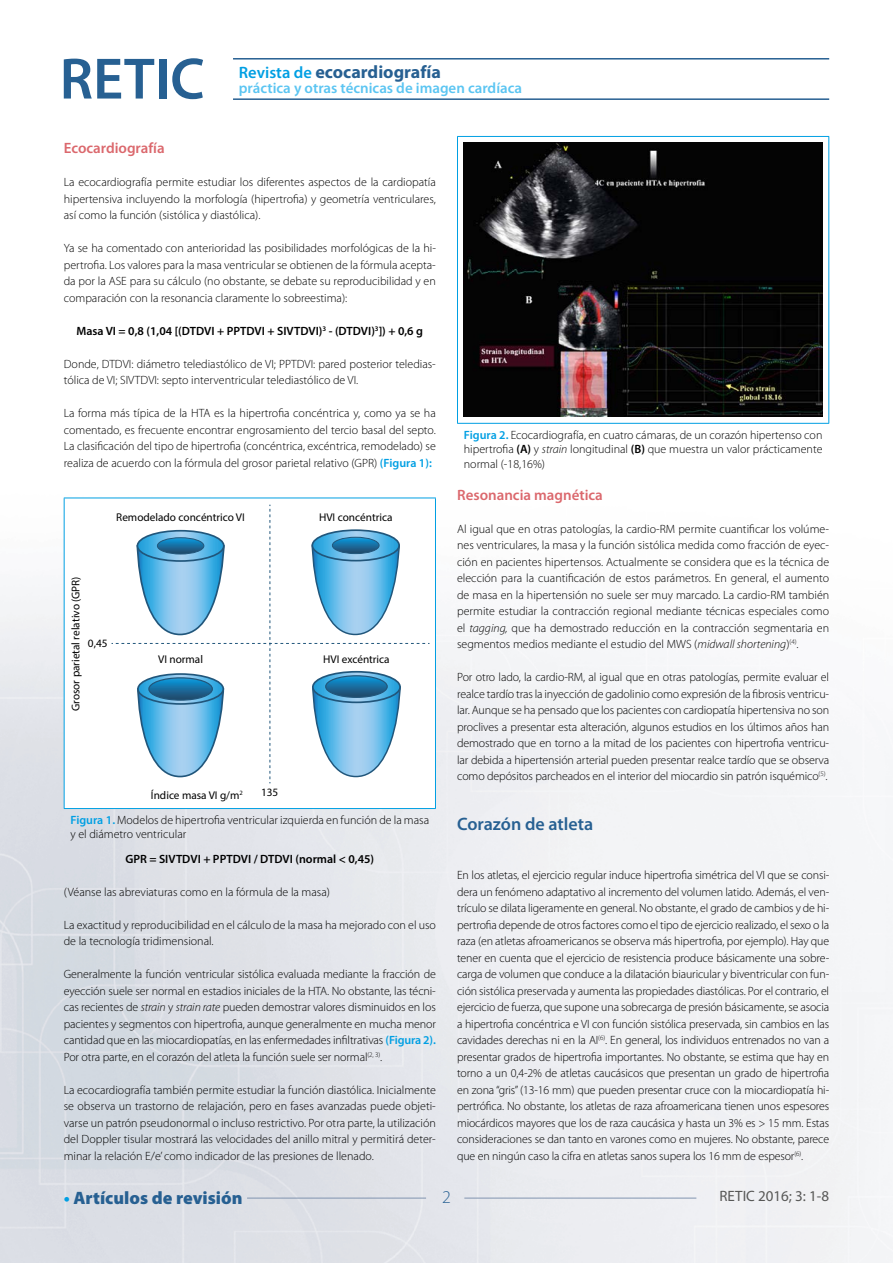
<style>
.page{position:relative;width:893px;height:1263px;background:#fff}
.page>*{position:absolute;margin:0;border:0;box-sizing:border-box;transform-origin:0 0}
.t1{font:700 18px "Myriad Pro";color:#276092}
.t2{font:900 18px "Myriad Pro";color:#276092}
.t3{font:600 18px "Myriad Pro";color:#276092}
.t4{font:300 18px "Myriad Pro";color:#276092}
.t5{font:600 15px "Myriad Pro";color:#5bc5f2}
.t6{font:600 15px "Myriad Pro";color:#db686d}
.t7{font:15px "Myriad Pro";color:#575756}
.t8{font:300 12px/16.5px "Myriad Pro";color:#000;text-align:justify}
.t9{font:600 12px "Myriad Pro";color:#000}
.t10{font:11.25px "Myriad Pro";color:#000}
.s1{font-weight:600;font-size:16.5px;color:#009fe3}
.s2{font-weight:600;color:#009fe3}
.s3{font-style:italic}
.s4{font-weight:600}
.s5{font-weight:700;color:#009fe3}
</style>
<div class="page">
<img style="left:0;top:58px;width:893px;height:1205px">
<hr style="left:247px;top:1198px;width:179px;height:1px;background:#8194b0">
<hr style="left:464px;top:1198px;width:232px;height:1px;background:#8194b0">
<hr style="left:233px;top:58px;width:596px;height:2px;background:#276092">
<hr style="left:233px;top:98px;width:596px;height:2px;background:#276092">
<svg style="left:64px;top:59px;width:90px;height:40px"></svg>
<div style="left:159px;top:59px;width:7px;height:40px;background:#276092"></div>
<svg style="left:172px;top:58px;width:31px;height:41px"></svg>
<div style="left:457px;top:136px;width:372px;height:287px;background:#fff"></div>
<hr style="left:457px;top:136px;width:372px;height:1px;background:#009fe3">
<hr style="left:457px;top:137px;width:1px;height:286px;background:#009fe3">
<hr style="left:828px;top:137px;width:1px;height:286px;background:#009fe3">
<hr style="left:457px;top:423px;width:372px;height:1px;background:#009fe3">
<img style="left:463px;top:143px;width:360px;height:274px">
<div style="left:64px;top:498px;width:371px;height:310px;background:#fff"></div>
<hr style="left:64px;top:498px;width:372px;height:1px;background:#009fe3">
<hr style="left:64px;top:498px;width:1px;height:310px;background:#009fe3">
<hr style="left:435px;top:498px;width:1px;height:310px;background:#009fe3">
<hr style="left:64px;top:808px;width:372px;height:1px;background:#009fe3">
<svg style="left:112px;top:505px;width:317px;height:278px"></svg>
<h1 class="t1" style="left:239px;top:60px;width:204px"><span class="s1">Revista de</span> ecocardiografía</h1>
<p class="t5" style="left:239px;top:78px;width:285px">práctica y otras técnicas de imagen cardíaca</p>
<p class="t6" style="left:64px;top:138px;width:102px">Ecocardiografía</p>
<p class="t8" style="left:64px;top:174px;width:374px">La ecocardiografía permite estudiar los diferentes aspectos de la cardiopatía hipertensiva incluyendo la morfología (hipertrofia) y geometría ventriculares, así como la función (sistólica y diastólica).</p>
<p class="t8" style="left:64px;top:240px;width:374px">Ya se ha comentado con anterioridad las posibilidades morfológicas de la hi&shy;pertrofia. Los valores para la masa ventricular se obtienen de la fórmula acepta&shy;da por la ASE para su cálculo (no obstante, se debate su reproducibilidad y en comparación con la resonancia claramente lo sobreestima):</p>
<p class="t9" style="left:77px;top:323px;width:348px">Masa VI = 0,8 (1,04 [(DTDVI + PPTDVI + SIVTDVI)<sup>3</sup> - (DTDVI)<sup>3</sup>]) + 0,6 g</p>
<p class="t8" style="left:64px;top:355px;width:374px">Donde, DTDVI: diámetro telediastólico de VI; PPTDVI: pared posterior teledias&shy;tólica de VI; SIVTDVI: septo interventricular telediastólico de VI.</p>
<p class="t8" style="left:64px;top:405px;width:374px">La forma más típica de la HTA es la hipertrofia concéntrica y, como ya se ha comentado, es frecuente encontrar engrosamiento del tercio basal del septo.<br>La clasificación del tipo de hipertrofia (concéntrica, excéntrica, remodelado) se realiza de acuerdo con la fórmula del grosor parietal relativo (GPR) <span class="s2">(Figura 1):</span></p>
<p class="t10" style="left:116px;top:510px;width:130px">Remodelado concéntrico VI</p>
<p class="t10" style="left:319px;top:510px;width:75px">HVI concéntrica</p>
<p class="t10" style="left:69px;top:711px;width:136px;rotate:-90deg">Grosor parietal relativo (GPR)</p>
<p class="t10" style="left:88px;top:637px;width:21px">0,45</p>
<p class="t10" style="left:158px;top:652px;width:46px">VI normal</p>
<p class="t10" style="left:323px;top:652px;width:68px">HVI excéntrica</p>
<p class="t10" style="left:151px;top:788px;width:93px">Índice masa VI g/m<sup>2</sup></p>
<p class="t10" style="left:261px;top:786px;width:19px">135</p>
<p class="t8" style="left:71px;top:813px;width:360px;line-height:14.4px"><span class="s2">Figura 1.</span> Modelos de hipertrofia ventricular izquierda en función de la masa y el diámetro ventricular</p>
<p class="t9" style="left:125px;top:851px;width:250px">GPR = SIVTDVI + PPTDVI / DTDVI (normal &lt; 0,45)</p>
<p class="t8" style="left:64px;top:883px;width:268px">(Véanse las abreviaturas como en la fórmula de la masa)</p>
<p class="t8" style="left:64px;top:916px;width:374px">La exactitud y reproducibilidad en el cálculo de la masa ha mejorado con el uso de la tecnología tridimensional.</p>
<p class="t8" style="left:64px;top:966px;width:374px">Generalmente la función ventricular sistólica evaluada mediante la fracción de eyección suele ser normal en estadios iniciales de la HTA. No obstante, las técni&shy;cas recientes de <span class="s3">strain</span> y <span class="s3">strain rate</span> pueden demostrar valores disminuidos en los pacientes y segmentos con hipertrofia, aunque generalmente en mucha menor cantidad que en las miocardiopatías, en las enfermedades infiltrativas <span class="s2">(Figura 2).<br></span>Por otra parte, en el corazón del atleta la función suele ser normal<sup>(2,</sup> <sup>3)</sup>.</p>
<p class="t8" style="left:64px;top:1081px;width:374px">La ecocardiografía también permite estudiar la función diastólica. Inicialmente se observa un trastorno de relajación, pero en fases avanzadas puede objeti&shy;varse un patrón pseudonormal o incluso restrictivo. Por otra parte, la utilización del Doppler tisular mostrará las velocidades del anillo mitral y permitirá deter&shy;minar la relación E/e’ como indicador de las presiones de llenado.</p>
<p class="t8" style="left:464px;top:428px;width:360px;line-height:14.4px"><span class="s2">Figura 2.</span> Ecocardiografía, en cuatro cámaras, de un corazón hipertenso con hipertrofia <span class="s4">(A)</span> y <span class="s3">strain</span> longitudinal <span class="s4">(B)</span> que muestra un valor prácticamente normal (-18,16%)</p>
<p class="t6" style="left:457px;top:485px;width:147px">Resonancia magnética</p>
<p class="t8" style="left:457px;top:520px;width:374px">Al igual que en otras patologías, la cardio-RM permite cuantificar los volúme&shy;nes ventriculares, la masa y la función sistólica medida como fracción de eyec&shy;ción en pacientes hipertensos. Actualmente se considera que es la técnica de elección para la cuantificación de estos parámetros. En general, el aumento de masa en la hipertensión no suele ser muy marcado. La cardio-RM también permite estudiar la contracción regional mediante técnicas especiales como el <span class="s3">tagging,</span> que ha demostrado reducción en la contracción segmentaria en segmentos medios mediante el estudio del MWS (<span class="s3">midwall shortening</span>)<sup>(4)</sup>.</p>
<p class="t8" style="left:457px;top:669px;width:374px">Por otro lado, la cardio-RM, al igual que en otras patologías, permite evaluar el realce tardío tras la inyección de gadolinio como expresión de la fibrosis ventricu&shy;lar. Aunque se ha pensado que los pacientes con cardiopatía hipertensiva no son proclives a presentar esta alteración, algunos estudios en los últimos años han demostrado que en torno a la mitad de los pacientes con hipertrofia ventricu&shy;lar debida a hipertensión arterial pueden presentar realce tardío que se observa como depósitos parcheados en el interior del miocardio sin patrón isquémico<sup>(5)</sup>.</p>
<h1 class="t3" style="left:457px;top:812px;width:138px">Corazón de atleta</h1>
<p class="t8" style="left:457px;top:867px;width:374px">En los atletas, el ejercicio regular induce hipertrofia simétrica del VI que se consi&shy;dera un fenómeno adaptativo al incremento del volumen latido. Además, el ven&shy;trículo se dilata ligeramente en general. No obstante, el grado de cambios y de hi&shy;pertrofia depende de otros factores como el tipo de ejercicio realizado, el sexo o la raza (en atletas afroamericanos se observa más hipertrofia, por ejemplo). Hay que tener en cuenta que el ejercicio de resistencia produce básicamente una sobre&shy;carga de volumen que conduce a la dilatación biauricular y biventricular con fun&shy;ción sistólica preservada y aumenta las propiedades diastólicas. Por el contrario, el ejercicio de fuerza, que supone una sobrecarga de presión básicamente, se asocia a hipertrofia concéntrica e VI con función sistólica preservada, sin cambios en las cavidades derechas ni en la AI<sup>(6)</sup>. En general, los individuos entrenados no van a presentar grados de hipertrofia importantes. No obstante, se estima que hay en torno a un 0,4-2% de atletas caucásicos que presentan un grado de hipertrofia en zona “gris” (13-16 mm) que pueden presentar cruce con la miocardiopatía hi&shy;pertrófica. No obstante, los atletas de raza afroamericana tienen unos espesores miocárdicos mayores que los de raza caucásica y hasta un 3% es &gt; 15 mm. Estas consideraciones se dan tanto en varones como en mujeres. No obstante, parece que en ningún caso la cifra en atletas sanos supera los 16 mm de espesor<sup>(6)</sup>.</p>
<h1 class="t2" style="left:64px;top:1186px;width:180px"><span class="s5">•</span> Artículos de revisión</h1>
<h1 class="t4" style="left:442px;top:1187px;width:10px">2</h1>
<p class="t7" style="left:719px;top:1187px;width:111px">RETIC 2016; 3: 1-8</p>
</div>
